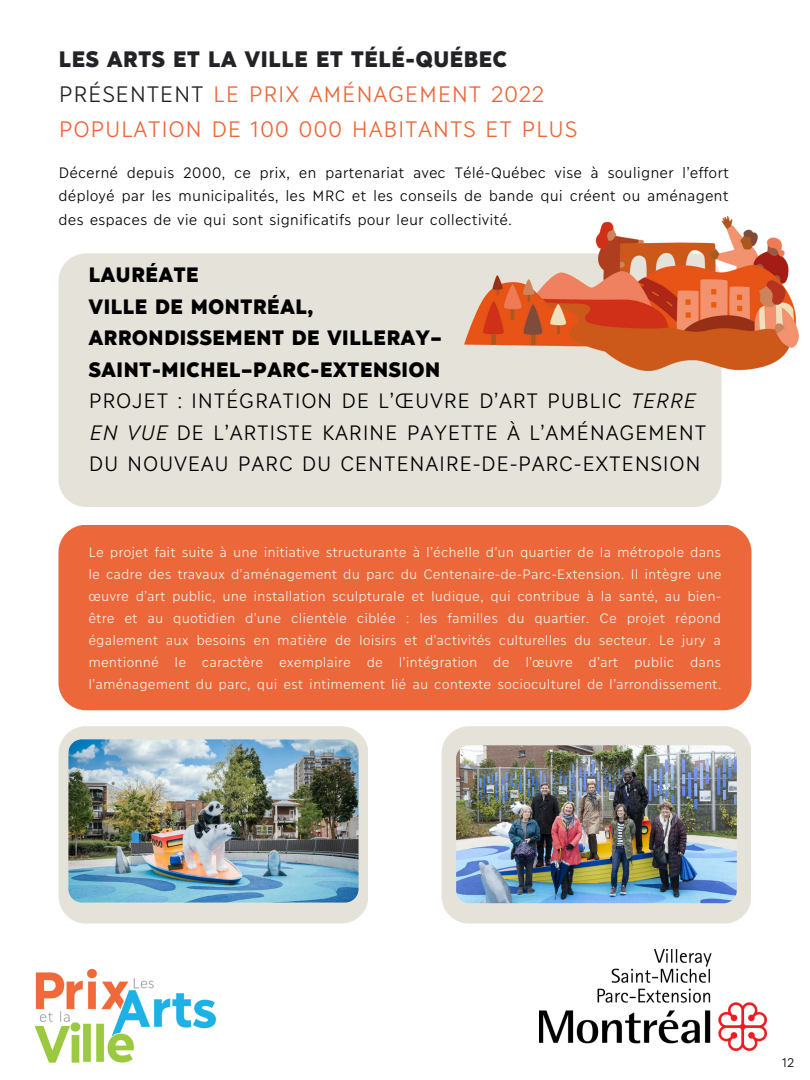
<style>
.page{position:relative;width:810px;height:1080px;background:#fff}
.page>*{position:absolute;margin:0;border:0;box-sizing:border-box;transform-origin:0 0}
.t1{font:300 22.31px/35.1px "Ilisarniq";color:#ec6739}
.t2{font:300 20.81px/31.4px "Ilisarniq";color:#000}
.t3{font:900 20.81px/31.4px "Ilisarniq";color:#000}
.t4{font:300 15px/23.9px "Ilisarniq";color:#000;text-align:justify}
.t5{font:300 13.62px/22px "Ilisarniq";color:#f2f2f2;text-align:justify}
.t6{font:300 12.5px "Ilisarniq";color:#000}
.s1{font-weight:900;color:#242226}
.s2{color:#242226}
.s3{font-style:italic}
</style>
<div class="page">
<div style="left:59px;top:525px;width:692px;height:185px;background:#ec6739;border-radius:27px"></div>
<div style="left:59px;top:253px;width:662px;height:254px;background:#e5e2da;border-radius:27px"></div>
<img style="left:465px;top:216px;width:334px;height:155px">
<img style="left:34px;top:968px;width:183px;height:95px">
<div style="left:59px;top:726px;width:309px;height:198px;background:#e5e2da;border-radius:27px"></div>
<div style="left:442px;top:726px;width:309px;height:198px;background:#e5e2da;border-radius:27px"></div>
<img style="left:68px;top:739px;width:291px;height:164px;border-radius:14px">
<img style="left:456px;top:745px;width:281px;height:158px;border-radius:13px">
<img style="left:539px;top:949px;width:227px;height:102px">
<h1 class="t1" style="left:59px;top:39px;width:521px"><span class="s1">LES ARTS ET LA VILLE ET TÉLÉ-QUÉBEC<br></span><span class="s2">PRÉSENTENT</span> LE PRIX AMÉNAGEMENT 2022<br>POPULATION DE 100 000 HABITANTS ET PLUS</h1>
<p class="t4" style="left:59px;top:159px;width:672px">Décerné depuis 2000, ce prix, en partenariat avec Télé-Québec vise à souligner l’effort déployé par les municipalités, les MRC et les conseils de bande qui créent ou aménagent des espaces de vie qui sont significatifs pour leur collectivité.</p>
<h2 class="t3" style="left:89px;top:257px;width:355px">LAURÉATE<br>VILLE DE MONTRÉAL,<br>ARRONDISSEMENT DE VILLERAY–<br>SAINT-MICHEL–PARC-EXTENSION</h2>
<h2 class="t2" style="left:89px;top:383px;width:620px">PROJET : INTÉGRATION DE L’ŒUVRE D’ART PUBLIC <span class="s3">TERRE<br>EN VUE</span> DE L’ARTISTE KARINE PAYETTE À L’AMÉNAGEMENT<br>DU NOUVEAU PARC DU CENTENAIRE-DE-PARC-EXTENSION</h2>
<p class="t5" style="left:89px;top:540px;width:634px">Le projet fait suite à une initiative structurante à l’échelle d’un quartier de la métropole dans le cadre des travaux d’aménagement du parc du Centenaire-de-Parc-Extension. Il intègre une œuvre d’art public, une installation sculpturale et ludique, qui contribue à la santé, au bien&shy;être et au quotidien d’une clientèle ciblée : les familles du quartier. Ce projet répond également aux besoins en matière de loisirs et d’activités culturelles du secteur. Le jury a mentionné le caractère exemplaire de l’intégration de l’œuvre d’art public dans l’aménagement du parc, qui est intimement lié au contexte socioculturel de l’arrondissement.</p>
<p class="t6" style="left:782px;top:1054px;width:14px">12</p>
</div>
